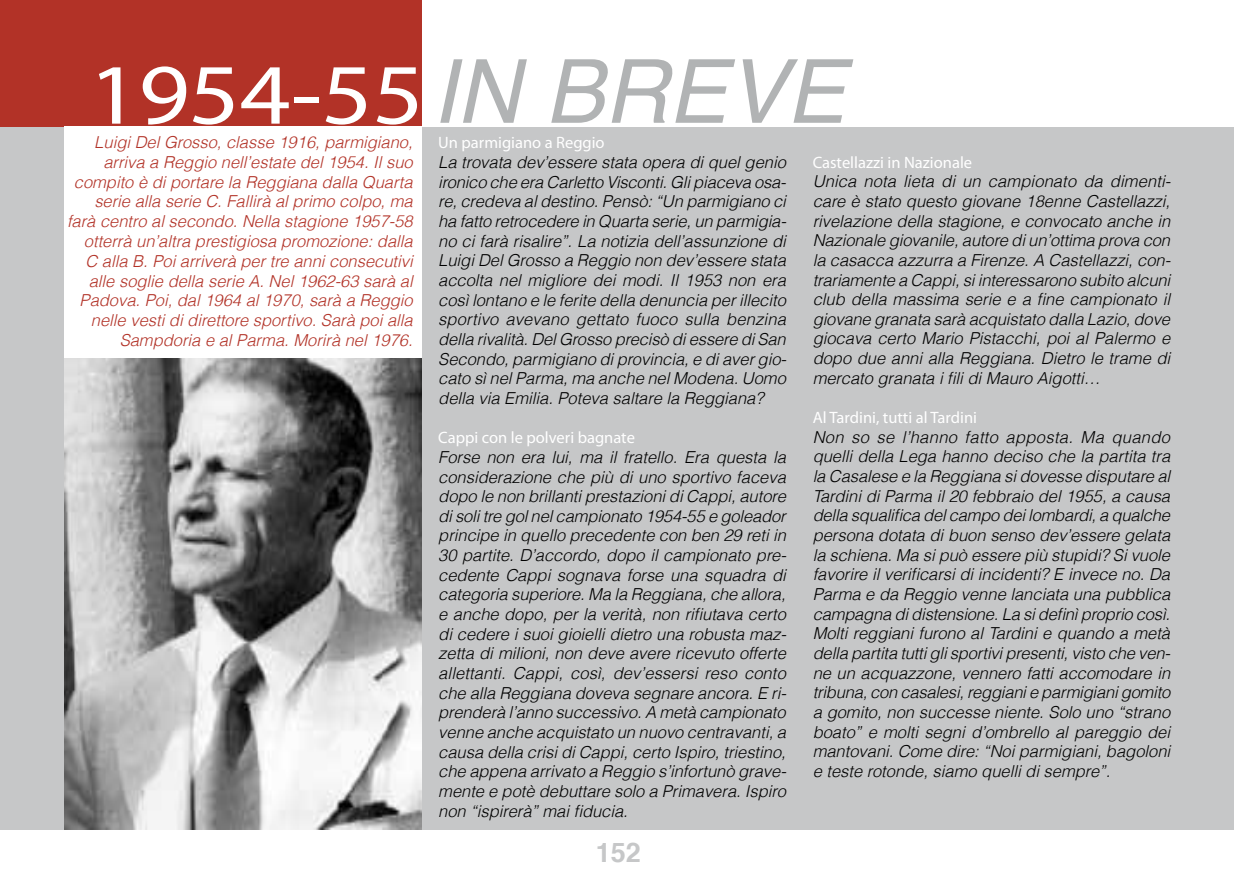
<style>
.page{position:relative;width:1234px;height:893px;background:#fff}
.page>*{position:absolute;margin:0;border:0;box-sizing:border-box;transform-origin:0 0}
.t1{font:86.55px "Myriad Pro";letter-spacing:-.005em;color:#fff;scale:1.15 1}
.t2{font:700 27px "Helvetica";color:#c6c7c8}
.t3{font:italic 300 16.5px/19.6px "Helvetica";color:#000;text-align:justify}
.t4{font:italic 300 16.5px/19.8px "Helvetica";color:#b23227;text-align:right}
.t5{font:16.5px "Myriad Pro";color:#fff}
.s1{font-family:"Helvetica";font-style:italic;font-size:88.5px;color:#b1b3b4}
</style>
<div class="page">
<div style="left:0;top:0;width:421px;height:127px;background:#b23227"></div>
<div style="left:0;top:127px;width:1233px;height:702px;background:#c6c7c8"></div>
<img style="left:65px;top:358px;width:356px;height:471px">
<div style="left:64px;top:127px;width:357px;height:231px;background:#fff"></div>
<h1 class="t1" style="left:88px;top:41px;width:659px">1954-55<span class="s1">IN BREVE</span></h1>
<p class="t5" style="left:438px;top:133px;width:168px">Un parmigiano a Reggio</p>
<p class="t3" style="left:438px;top:152px;width:349px">La trovata dev’essere stata opera di quel genio ironico che era Carletto Visconti. Gli piaceva osa&shy;re, credeva al destino. Pensò: “Un parmigiano ci ha fatto retrocedere in Quarta serie, un parmigia&shy;no ci farà risalire”. La notizia dell’assunzione di Luigi Del Grosso a Reggio non dev’essere stata accolta nel migliore dei modi. Il 1953 non era così lontano e le ferite della denuncia per illecito sportivo avevano gettato fuoco sulla benzina della rivalità. Del Grosso precisò di essere di San Secondo, parmigiano di provincia, e di aver gio&shy;cato sì nel Parma, ma anche nel Modena. Uomo della via Emilia. Poteva saltare la Reggiana?</p>
<p class="t5" style="left:438px;top:427px;width:198px">Cappi con le polveri bagnate</p>
<p class="t3" style="left:438px;top:447px;width:349px">Forse non era lui, ma il fratello. Era questa la considerazione che più di uno sportivo faceva dopo le non brillanti prestazioni di Cappi, autore di soli tre gol nel campionato 1954-55 e goleador principe in quello precedente con ben 29 reti in 30 partite. D’accordo, dopo il campionato pre&shy;cedente Cappi sognava forse una squadra di categoria superiore. Ma la Reggiana, che allora, e anche dopo, per la verità, non rifiutava certo di cedere i suoi gioielli dietro una robusta maz&shy;zetta di milioni, non deve avere ricevuto offerte allettanti. Cappi, così, dev’essersi reso conto che alla Reggiana doveva segnare ancora. E ri&shy;prenderà l’anno successivo. A metà campionato venne anche acquistato un nuovo centravanti, a causa della crisi di Cappi, certo Ispiro, triestino, che appena arrivato a Reggio s’infortunò grave&shy;mente e potè debuttare solo a Primavera. Ispiro non “ispirerà” mai fiducia.</p>
<p class="t4" style="left:67px;top:132px;width:347px">Luigi Del Grosso, classe 1916, parmigiano, arriva a Reggio nell’estate del 1954. Il suo compito è di portare la Reggiana dalla Quarta serie alla serie C. Fallirà al primo colpo, ma farà centro al secondo. Nella stagione 1957-58 otterrà un’altra prestigiosa promozione: dalla<br>C alla B. Poi arriverà per tre anni consecutivi alle soglie della serie A. Nel 1962-63 sarà al Padova. Poi, dal 1964 al 1970, sarà a Reggio nelle vesti di direttore sportivo. Sarà poi alla Sampdoria e al Parma. Morirà nel 1976.</p>
<p class="t5" style="left:812px;top:152px;width:161px">Castellazzi in Nazionale</p>
<p class="t3" style="left:812px;top:171px;width:359px">Unica nota lieta di un campionato da dimenti&shy;care è stato questo giovane 18enne Castellazzi, rivelazione della stagione, e convocato anche in nazionale giovanile, autore di un’ottima prova con la casacca azzurra a Firenze. A Castellazzi, con&shy;trariamente a Cappi, si interessarono subito alcuni club della massima serie e a fine campionato il giovane granata sarà acquistato dalla Lazio, dove giocava certo Mario Pistacchi, poi al Palermo e dopo due anni alla Reggiana. Dietro le trame di mercato granata i fili di Mauro Aigotti…</p>
<p class="t5" style="left:812px;top:407px;width:166px">Al Tardini, tutti al Tardini</p>
<p class="t3" style="left:812px;top:427px;width:359px">Non so se l’hanno fatto apposta. Ma quando quelli della Lega hanno deciso che la partita tra la Casalese e la Reggiana si dovesse disputare al Tardini di Parma il 20 febbraio del 1955, a causa della squalifica del campo dei lombardi, a qualche persona dotata di buon senso dev’essere gelata la schiena. Ma si può essere più stupidi? Si vuole favorire il verificarsi di incidenti? E invece no. Da Parma e da Reggio venne lanciata una pubblica campagna di distensione. La si definì proprio così.<br>Molti reggiani furono al Tardini e quando a metà della partita tutti gli sportivi presenti, visto che ven&shy;ne un acquazzone, vennero fatti accomodare in tribuna, con casalesi, reggiani e parmigiani gomito a gomito, non successe niente. Solo uno “strano boato” e molti segni d’ombrello al pareggio dei mantovani. Come dire: “Noi parmigiani, bagoloni e teste rotonde, siamo quelli di sempre”.</p>
<h2 class="t2" style="left:595px;top:831px;width:47px">152</h2>
</div>
